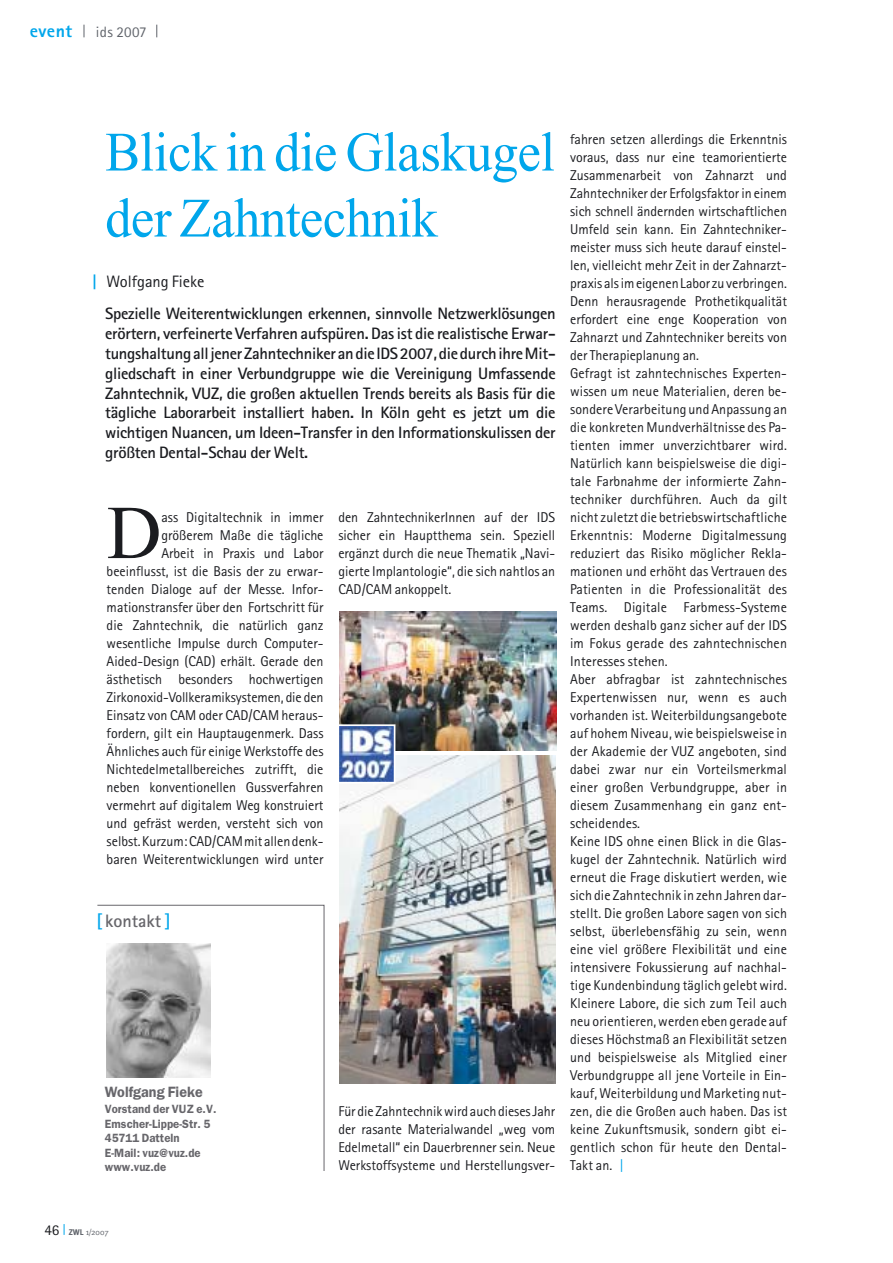
<style>
.page{position:relative;width:893px;height:1263px;background:#fff}
.page>*{position:absolute;margin:0;border:0;box-sizing:border-box;transform-origin:0 0}
.t1{font:75.9px "Times";color:#1b1c20}
.t2{font:55.5px/66px "Times";letter-spacing:-.01em;color:#00a6eb;scale:.95 1}
.t3{font:700 18px "Rotis Sans Serif";color:#67666b}
.t4{font:800 18px "Rotis Sans Serif";letter-spacing:.025em;color:#00a6eb}
.t5{font:700 16.5px/19.8px "Rotis Sans Serif";letter-spacing:-.015em;color:#1b1c20}
.t6{font:600 15px "Franklin Gothic";letter-spacing:.005em;color:#67666b;scale:.95 1}
.t7{font:15px "Rotis Sans Serif";letter-spacing:.025em;color:#5f636a}
.t8{font:14.25px/18px "Rotis Sans Serif";letter-spacing:.01em;color:#1b1c20;text-align:justify}
.t9{font:600 12px/14.4px "Franklin Gothic";letter-spacing:.005em;color:#67666b;scale:.95 1}
.t10{font:8.25px "Meta";color:#5f636a}
.s1{color:#00a6eb}
.s2{font-weight:400}
.s3{font-family:"Rotis Sans Serif";font-size:15px;color:#1b1c20}
.s4{font-weight:700}
</style>
<div class="page">
<svg style="left:156px;top:25px;width:1px;height:12px"></svg>
<svg style="left:84px;top:25px;width:1px;height:12px"></svg>
<img style="left:339px;top:611px;width:217px;height:139px">
<img style="left:339px;top:756px;width:217px;height:327px">
<img style="left:340px;top:727px;width:52px;height:53px">
<div style="left:337px;top:724px;width:58px;height:59px;border:2px solid #fff"></div>
<svg style="left:97px;top:905px;width:228px;height:266px"></svg>
<p class="t4" style="left:30px;top:25px;width:44px">event</p>
<p class="t7" style="left:96px;top:27px;width:52px">ids 2007</p>
<h2 class="t2" style="left:105px;top:124px;width:475px">Blick in die Glaskugel der Zahntechnik</h2>
<p class="t5" style="left:105px;top:266px;width:452px;line-height:32.8px;text-indent:-13px"><span class="s1">|</span> <span class="s2">Wolfgang Fieke<br></span>Spezielle Weiterentwicklungen erkennen, sinnvolle Netzwerklösungen</p>
<p class="t5" style="left:105px;top:325px;width:452px;text-align:justify">erörtern, verfeinerte Verfahren aufspüren. Das ist die realistische Erwar&shy;tungshaltung all jener Zahntechniker an die IDS 2007, die durch ihre Mit&shy;gliedschaft in einer Verbundgruppe wie die Vereinigung Umfassende Zahntechnik, VUZ, die großen aktuellen Trends bereits als Basis für die tägliche Laborarbeit installiert haben. In Köln geht es jetzt um die wichtigen Nuancen, um Ideen-Transfer in den Informationskulissen der größten Dental-Schau der Welt.</p>
<h1 class="t1" style="left:107px;top:505px;width:56px">D</h1>
<p class="t8" style="left:107px;top:510px;width:218px;text-align:right">ass Digitaltechnik in immer größerem Maße die tägliche<br>Arbeit in Praxis und Labor beeinflusst, ist die Basis der zu erwar&shy;tenden Dialoge auf der Messe. Infor&shy;mationstransfer über den Fortschritt für die Zahntechnik, die natürlich ganz wesentliche Impulse durch Computer-Aided-Design (CAD) erhält. Gerade den ästhetisch besonders hochwertigen Zirkonoxid-Vollkeramiksystemen, die den Einsatz von CAM oder CAD/CAM heraus&shy;fordern, gilt ein Hauptaugenmerk. Dass Ähnliches auch für einige Werkstoffe des Nichtedelmetallbereiches zutrifft, die neben konventionellen Gussverfahren vermehrt auf digitalem Weg konstruiert und gefräst werden, versteht sich von selbst. Kurzum: CAD/CAM mit allen denk&shy;baren Weiterentwicklungen wird unter</p>
<p class="t8" style="left:338px;top:510px;width:218px">den ZahntechnikerInnen auf der IDS sicher ein Hauptthema sein. Speziell ergänzt durch die neue Thematik „Navi&shy;gierte Implantologie“, die sich nahtlos an CAD/CAM ankoppelt.</p>
<p class="t3" style="left:96px;top:915px;width:76px"><span class="s1">[</span> kontakt <span class="s1">]</span></p>
<p class="t6" style="left:105px;top:1087px;width:105px">Wolfgang Fieke</p>
<p class="t9" style="left:105px;top:1103px;width:119px">Vorstand der VUZ e.V.<br>Emscher-Lippe-Str. 5<br>45711 Datteln<br>E-Mail: vuz@vuz.de www.vuz.de</p>
<p class="t8" style="left:338px;top:1104px;width:218px">Für die Zahntechnik wird auch dieses Jahr der rasante Materialwandel „weg vom Edelmetall“ ein Dauerbrenner sein. Neue Werkstoffsysteme und Herstellungsver-</p>
<p class="t8" style="left:570px;top:132px;width:218px;text-align:left">fahren setzen allerdings die Erkenntnis voraus, dass nur eine teamorientierte Zusammenarbeit von Zahnarzt und Zahntechniker der Erfolgsfaktor in einem sich schnell ändernden wirtschaftlichen Umfeld sein kann. Ein Zahntechniker&shy;meister muss sich heute darauf einstel&shy;len, vielleicht mehr Zeit in der Zahnarzt&shy;praxis als im eigenen Labor zu verbringen.<br>Denn herausragende Prothetikqualität erfordert eine enge Kooperation von Zahnarzt und Zahntechniker bereits von der Therapieplanung an.<br>Gefragt ist zahntechnisches Experten&shy;wissen um neue Materialien, deren be&shy;sondere Verarbeitung und Anpassung an die konkreten Mundverhältnisse des Pa&shy;tienten immer unverzichtbarer wird.<br>Natürlich kann beispielsweise die digi&shy;tale Farbnahme der informierte Zahn&shy;techniker durchführen. Auch da gilt nicht zuletzt die betriebswirtschaftliche Erkenntnis: Moderne Digitalmessung reduziert das Risiko möglicher Rekla&shy;mationen und erhöht das Vertrauen des Patienten in die Professionalität des Teams. Digitale Farbmess-Systeme werden deshalb ganz sicher auf der IDS im Fokus gerade des zahntechnischen Interesses stehen.<br>Aber abfragbar ist zahntechnisches Expertenwissen nur, wenn es auch vorhanden ist. Weiterbildungsangebote auf hohem Niveau, wie beispielsweise in der Akademie der VUZ angeboten, sind dabei zwar nur ein Vorteilsmerkmal einer großen Verbundgruppe, aber in diesem Zusammenhang ein ganz ent&shy;scheidendes.<br>Keine IDS ohne einen Blick in die Glas&shy;kugel der Zahntechnik. Natürlich wird erneut die Frage diskutiert werden, wie sich die Zahntechnik in zehn Jahren dar&shy;stellt. Die großen Labore sagen von sich selbst, überlebensfähig zu sein, wenn eine viel größere Flexibilität und eine intensivere Fokussierung auf nachhal&shy;tige Kundenbindung täglich gelebt wird.<br>Kleinere Labore, die sich zum Teil auch neu orientieren, werden eben gerade auf dieses Höchstmaß an Flexibilität setzen und beispielsweise als Mitglied einer Verbundgruppe all jene Vorteile in Ein&shy;kauf, Weiterbildung und Marketing nut&shy;zen, die die Großen auch haben. Das ist keine Zukunftsmusik, sondern gibt ei&shy;gentlich schon für heute den Dental-Takt an. <span class="s1">|</span></p>
<p class="t10" style="left:44px;top:1229px;width:66px"><span class="s3">46</span> <span class="s4">ZWL</span> 1/2007</p>
</div>
